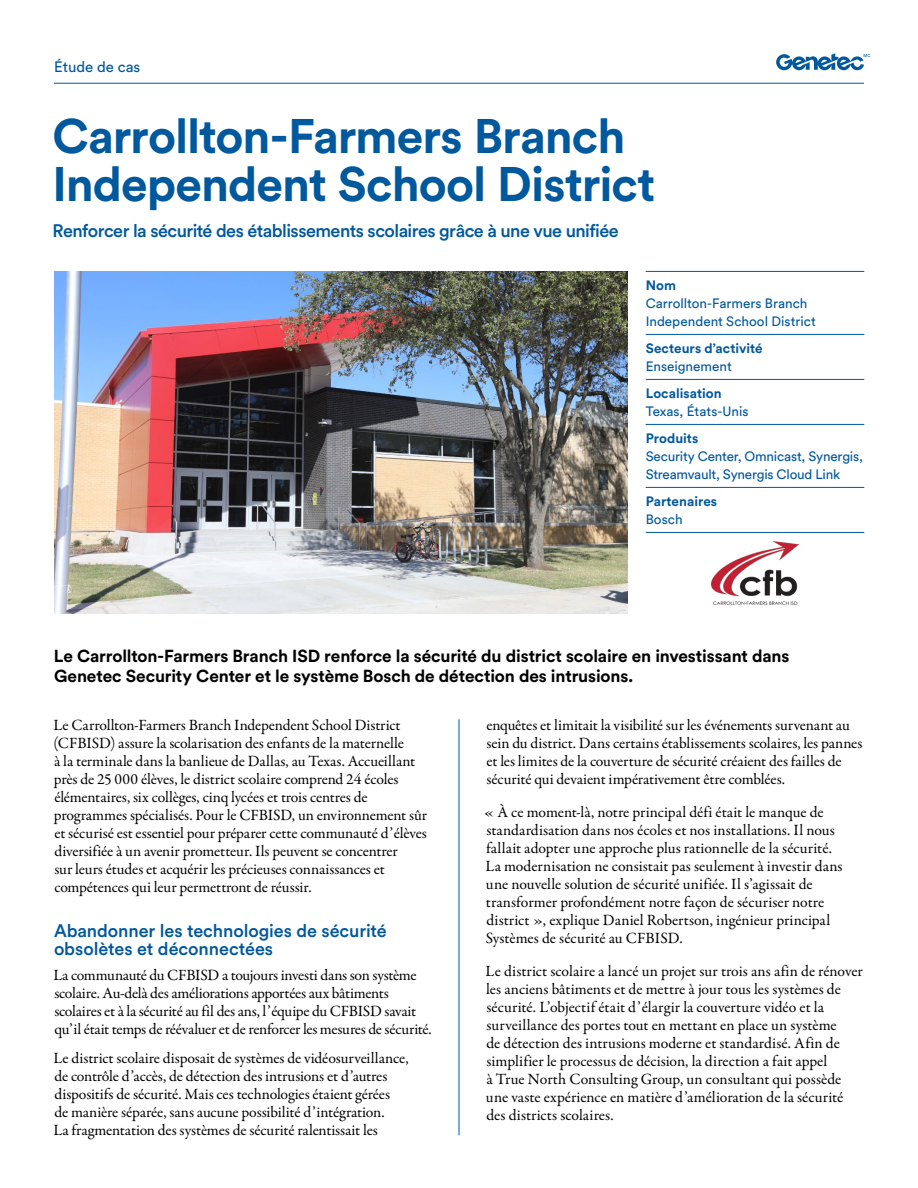
<style>
.page{position:relative;width:918px;height:1188px;background:#fff}
.page>*{position:absolute;margin:0;border:0;box-sizing:border-box;transform-origin:0 0}
.Heading_1{font:700 48px/48px "Circular Pro";letter-spacing:-.02em;color:#00589d}
.Subhead_1{font:500 18px/18px "Circular Pro";letter-spacing:-.02em;color:#00589d}
.Heading_2{font:700 17.25px/20.2px "Circular Pro";letter-spacing:-.01em;color:#000}
.Body_Text{font:15.75px/18px "Garamond Premr Pro";letter-spacing:-.005em;color:#000}
.Document_Type{font:15px "Circular Pro";color:#00589d}
.Sidebar_Body_Text_No_Rule{font:13.5px/18px "Circular Pro";letter-spacing:-.005em;color:#00589d}
.Sidebar_Body_Text__Rule{font:700 13.5px "Circular Pro";color:#00589d}
.Subhead_1-2{font:4.2px "Circular Pro";color:#00589d}
</style>
<div class="page">
<img style="left:54px;top:271px;width:574px;height:343px">
<hr style="left:54px;top:83px;width:810px;height:1px;background:#00589d">
<svg style="left:776px;top:53px;width:88px;height:17px"></svg>
<hr style="left:459px;top:719px;width:1px;height:416px;background:#00589d">
<img style="left:712px;top:541px;width:86px;height:64px">
<hr style="left:646px;top:271px;width:218px;height:1px;background:#00589d">
<hr style="left:646px;top:334px;width:218px;height:1px;background:#00589d">
<hr style="left:646px;top:379px;width:218px;height:1px;background:#00589d">
<hr style="left:646px;top:424px;width:218px;height:1px;background:#00589d">
<hr style="left:646px;top:487px;width:218px;height:1px;background:#00589d">
<hr style="left:646px;top:532px;width:218px;height:1px;background:#00589d">
<p class="Document_Type" style="left:54px;top:57px;width:88px">Étude de cas</p>
<p class="Heading_1" style="left:52px;top:110px;width:605px">Carrollton-Farmers Branch<br>Independent School District</p>
<p class="Subhead_1" style="left:52px;top:221px;width:568px">Renforcer la sécurité des établissements scolaires grâce à une vue unifiée</p>
<p class="Subhead_1-2" style="left:863px;top:52px;width:9px">MC</p>
<p class="Sidebar_Body_Text__Rule" style="left:646px;top:276px;width:32px">Nom</p>
<p class="Sidebar_Body_Text_No_Rule" style="left:646px;top:293px;width:172px">Carrollton-Farmers Branch<br>Independent School District</p>
<p class="Sidebar_Body_Text__Rule" style="left:646px;top:339px;width:118px">Secteurs d’activité</p>
<p class="Sidebar_Body_Text_No_Rule" style="left:646px;top:356px;width:88px">Enseignement</p>
<p class="Sidebar_Body_Text__Rule" style="left:646px;top:384px;width:77px">Localisation</p>
<p class="Sidebar_Body_Text_No_Rule" style="left:646px;top:401px;width:104px">Texas, États-Unis</p>
<p class="Sidebar_Body_Text__Rule" style="left:646px;top:429px;width:54px">Produits</p>
<p class="Sidebar_Body_Text_No_Rule" style="left:646px;top:446px;width:219px">Security Center, Omnicast, Synergis,<br>Streamvault, Synergis Cloud Link</p>
<p class="Sidebar_Body_Text__Rule" style="left:646px;top:492px;width:73px">Partenaires</p>
<p class="Sidebar_Body_Text_No_Rule" style="left:646px;top:509px;width:38px">Bosch</p>
<p class="Heading_2" style="left:54px;top:645px;width:737px">Le Carrollton-Farmers Branch ISD renforce la sécurité du district scolaire en investissant dans<br>Genetec Security Center et le système Bosch de détection des intrusions.</p>
<p class="Body_Text" style="left:53px;top:716px;width:375px">Le Carrollton-Farmers Branch Independent School District (CFBISD) assure la scolarisation des enfants de la maternelle<br>à la terminale dans la banlieue de Dallas, au Texas. Accueillant près de 25 000 élèves, le district scolaire comprend 24 écoles élémentaires, six collèges, cinq lycées et trois centres de programmes spécialisés. Pour le CFBISD, un environnement sûr et sécurisé est essentiel pour préparer cette communauté d’élèves diversifiée à un avenir prometteur. Ils peuvent se concentrer<br>sur leurs études et acquérir les précieuses connaissances et compétences qui leur permettront de réussir.</p>
<p class="Subhead_1" style="left:54px;top:921px;width:334px">Abandonner les technologies de sécurité obsolètes et déconnectées</p>
<p class="Body_Text" style="left:53px;top:967px;width:380px">La communauté du CFBISD a toujours investi dans son système scolaire. Au-delà des améliorations apportées aux bâtiments scolaires et à la sécurité au fil des ans, l’équipe du CFBISD savait qu’il était temps de réévaluer et de renforcer les mesures de sécurité.</p>
<p class="Body_Text" style="left:53px;top:1049px;width:357px">Le district scolaire disposait de systèmes de vidéosurveillance, de contrôle d’accès, de détection des intrusions et d’autres dispositifs de sécurité. Mais ces technologies étaient gérées<br>de manière séparée, sans aucune possibilité d’intégration.<br>La fragmentation des systèmes de sécurité ralentissait les</p>
<p class="Body_Text" style="left:486px;top:716px;width:378px">enquêtes et limitait la visibilité sur les événements survenant au sein du district. Dans certains établissements scolaires, les pannes et les limites de la couverture de sécurité créaient des failles de sécurité qui devaient impérativement être comblées.</p>
<p class="Body_Text" style="left:484px;top:803px;width:361px">« À ce moment-là, notre principal défi était le manque de standardisation dans nos écoles et nos installations. Il nous fallait adopter une approche plus rationnelle de la sécurité.<br>La modernisation ne consistait pas seulement à investir dans une nouvelle solution de sécurité unifiée. Il s’agissait de transformer profondément notre façon de sécuriser notre district », explique Daniel Robertson, ingénieur principal Systèmes de sécurité au CFBISD.</p>
<p class="Body_Text" style="left:486px;top:963px;width:379px">Le district scolaire a lancé un projet sur trois ans afin de rénover les anciens bâtiments et de mettre à jour tous les systèmes de sécurité. L’objectif était d’élargir la couverture vidéo et la surveillance des portes tout en mettant en place un système<br>de détection des intrusions moderne et standardisé. Afin de simplifier le processus de décision, la direction a fait appel<br>à True North Consulting Group, un consultant qui possède une vaste expérience en matière d’amélioration de la sécurité des districts scolaires.</p>
</div>
